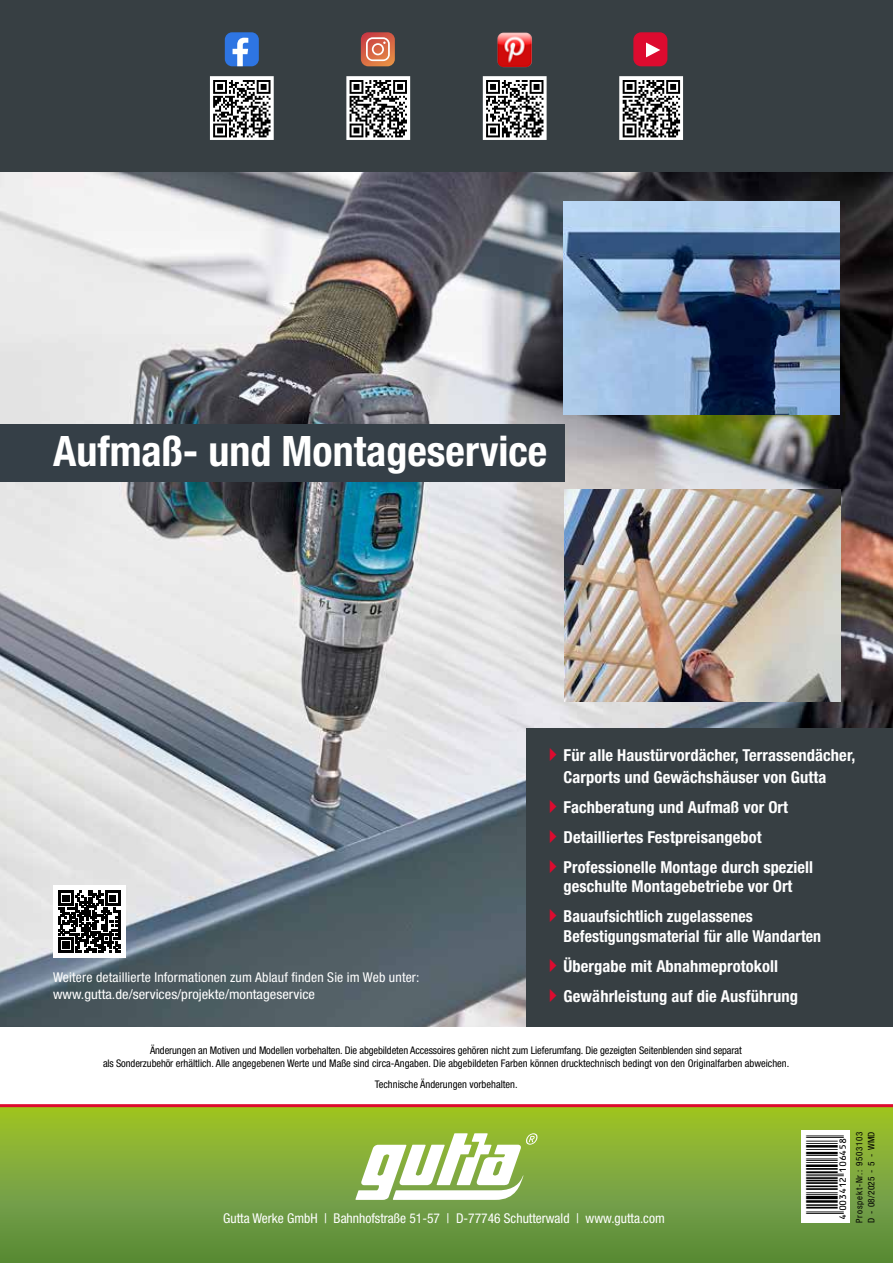
<style>
.page{position:relative;width:893px;height:1263px;background:#fff}
.page>*{position:absolute;margin:0;border:0;box-sizing:border-box;transform-origin:0 0}
.t1{font:700 condensed 42px "Helvetica Neue LT Pro";color:#fff}
.t2{font:700 condensed 16.5px/30px "Helvetica Neue LT Pro";letter-spacing:.005em;color:#fff}
.t3{font:700 condensed 16.5px/30px "Helvetica Neue LT Pro";letter-spacing:.005em;color:#fff;scale:.96 1}
.t4{font:condensed 13.5px/16.5px "Helvetica Neue LT Pro";color:#fff}
.t5{font:condensed 10.5px/13.5px "Helvetica Neue LT Pro";color:#000;text-align:center}
.t6{font:condensed 9px/12px "Helvetica Neue LT Pro";letter-spacing:.09em;color:#000}
</style>
<div class="page">
<div style="left:0;top:0;width:893px;height:173px;background:#373f43"></div>
<svg style="left:0;top:1107px;width:893px;height:156px;background:#7aa438"></svg>
<div style="left:633px;top:32px;width:34px;height:34px;border:2px solid #dd0b2f;border-radius:7px"></div>
<svg style="left:634px;top:33px;width:33px;height:33px"></svg>
<svg style="left:619px;top:76px;width:64px;height:64px"></svg>
<svg style="left:623px;top:80px;width:57px;height:57px;background:#7c7c7c"></svg>
<img style="left:497px;top:33px;width:29px;height:33px">
<svg style="left:483px;top:76px;width:64px;height:64px"></svg>
<svg style="left:486px;top:80px;width:57px;height:57px;background:#7e7e7e"></svg>
<svg style="left:361px;top:32px;width:34px;height:34px"></svg>
<svg style="left:346px;top:76px;width:64px;height:64px"></svg>
<svg style="left:350px;top:80px;width:57px;height:57px;background:#7c7c7c"></svg>
<div style="left:225px;top:32px;width:34px;height:34px;background:#2e75e3;border-radius:7px"></div>
<svg style="left:233px;top:38px;width:15px;height:28px"></svg>
<svg style="left:210px;top:76px;width:64px;height:64px"></svg>
<svg style="left:213px;top:80px;width:58px;height:57px;background:#7d7d7d"></svg>
<img style="left:0;top:172px;width:893px;height:855px">
<div style="left:0;top:424px;width:564px;height:58px;background:#353f47"></div>
<div style="left:526px;top:728px;width:367px;height:299px;background:#373f43"></div>
<div style="left:53px;top:886px;width:72px;height:72px;background:#fff"></div>
<svg style="left:58px;top:891px;width:62px;height:61px"></svg>
<hr style="left:0;top:1104px;width:893px;height:3px;background:#dd0b2f">
<svg style="left:355px;top:1133px;width:182px;height:67px"></svg>
<div style="left:801px;top:1130px;width:49px;height:93px;background:#fff"></div>
<img style="left:564px;top:202px;width:276px;height:213px">
<img style="left:564px;top:489px;width:276px;height:213px">
<h1 class="t1" style="left:53px;top:427px;width:496px">Aufmaß- und Montageservice</h1>
<p class="t4" style="left:53px;top:969px;width:368px">Weitere detaillierte Informationen zum Ablauf finden Sie im Web unter: www.gutta.de/services/projekte/montageservice</p>
<h2 class="t2" style="left:564px;top:745px;width:293px;line-height:21.6px">Für alle Haustürvordächer, Terrassendächer,<br>Carports und Gewächshäuser von Gutta</h2>
<h2 class="t2" style="left:564px;top:792px;width:251px">Fachberatung und Aufmaß vor Ort<br>Detailliertes Festpreisangebot<br>Professionelle Montage durch speziell</h2>
<h2 class="t2" style="left:564px;top:872px;width:230px">geschulte Montagebetriebe vor Ort<br>Bauaufsichtlich zugelassenes</h2>
<h2 class="t3" style="left:564px;top:921px;width:270px">Befestigungsmaterial für alle Wandarten<br>Übergabe mit Abnahmeprotokoll<br>Gewährleistung auf die Ausführung</h2>
<p class="t5" style="left:103px;top:1043px;width:688px">Änderungen an Motiven und Modellen vorbehalten. Die abgebildeten Accessoires gehören nicht zum Lieferumfang. Die gezeigten Seitenblenden sind separat<br>als Sonderzubehör erhältlich. Alle angegebenen Werte und Maße sind circa-Angaben. Die abgebildeten Farben können drucktechnisch bedingt von den Originalfarben abweichen.</p>
<p class="t5" style="left:375px;top:1077px;width:144px">Technische Änderungen vorbehalten.</p>
<p class="t4" style="left:223px;top:1209px;width:443px">Gutta Werke GmbH | Bahnhofstraße 51-57 | D-77746 Schutterwald | www.gutta.com</p>
<p class="t6" style="left:853px;top:1222px;width:93px;rotate:-90deg">Prospekt-Nr.: 9503103<br>D - 08/2025 - 5 - WMD</p>
</div>
